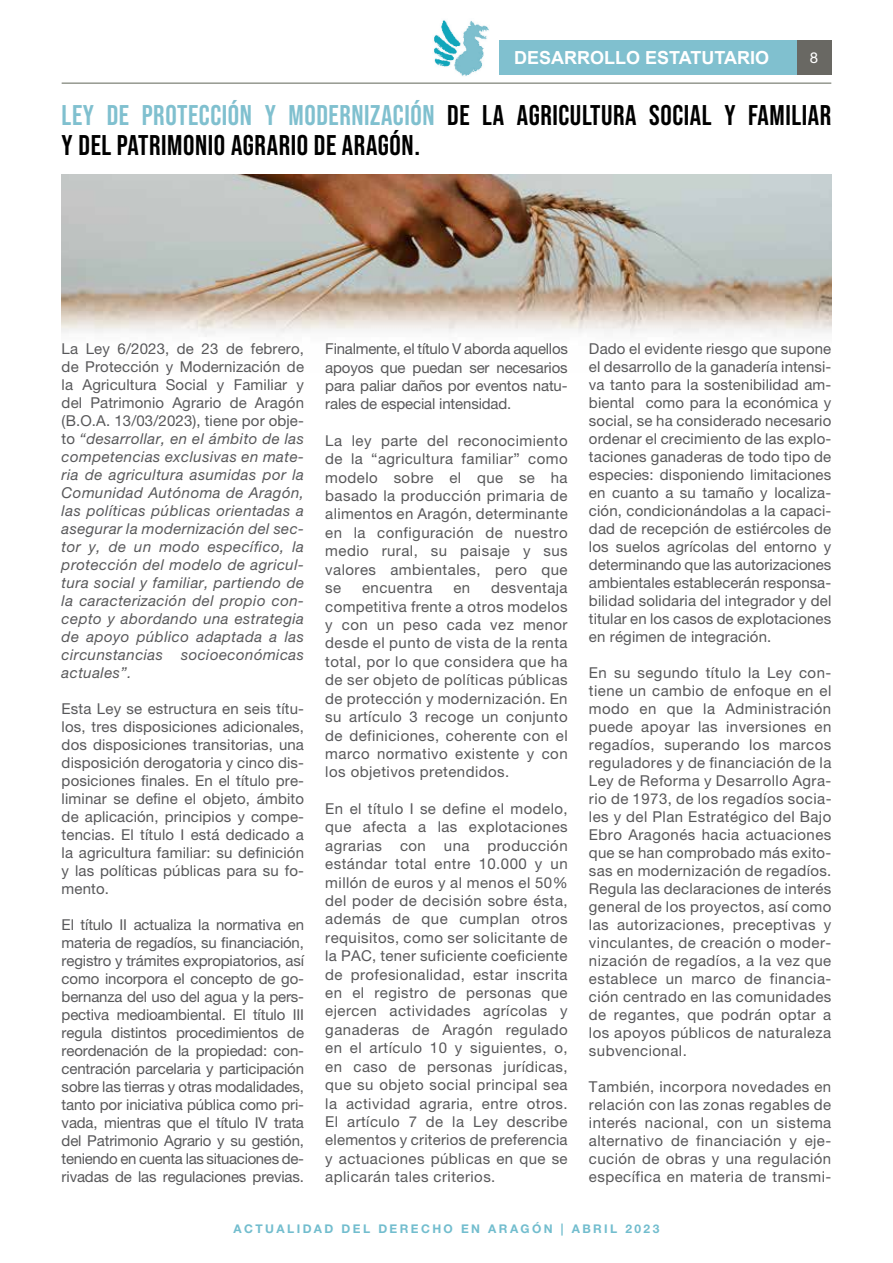
<style>
.page{position:relative;width:893px;height:1263px;background:#fff}
.page>*{position:absolute;margin:0;border:0;box-sizing:border-box;transform-origin:0 0}
.t1{font:700 28.5px/30px "Bebas Neue Pro";letter-spacing:.02em;color:#000}
.t2{font:700 18px "Arial";color:#fff}
.t3{font:15px/18px "Helvetica Neue LT Pro";letter-spacing:.03em;color:#58585a;text-align:justify}
.t4{font:italic 15px/18px "Helvetica Neue LT Pro";letter-spacing:.03em;color:#58585a;text-align:justify}
.t5{font:15px "Helvetica Neue LT Pro";color:#fff}
.t6{font:700 12px "Helvetica Neue LT Pro";letter-spacing:.2em;color:#72bdce}
.s1{color:#80c0cf}
.s2{font-style:normal}
</style>
<div class="page">
<img style="left:62px;top:174px;width:769px;height:163px">
<hr style="left:62px;top:83px;width:769px;height:1px;background:#72776b">
<div style="left:499px;top:40px;width:298px;height:34px;background:#80c0cf"></div>
<img style="left:434px;top:20px;width:55px;height:56px">
<div style="left:797px;top:40px;width:34px;height:34px;background:#696863"></div>
<p class="t2" style="left:514px;top:46px;width:256px">DESARROLLO ESTATUTARIO</p>
<p class="t5" style="left:810px;top:48px;width:10px">8</p>
<h1 class="t1" style="left:62px;top:100px;width:771px"><span class="s1">LEY DE PROTECCIÓN Y MODERNIZACIÓN</span> DE LA AGRICULTURA SOCIAL Y FAMILIAR<br>Y DEL PATRIMONIO AGRARIO DE ARAGÓN.</h1>
<p class="t4" style="left:62px;top:339px;width:244px"><span class="s2">La Ley 6/2023, de 23 de febrero, de Protección y Modernización de la Agricultura Social y Familiar y del Patrimonio Agrario de Aragón (B.O.A. 13/03/2023), tiene por obje&shy;to</span> “desarrollar, en el ámbito de las competencias exclusivas en mate&shy;ria de agricultura asumidas por la Comunidad Autónoma de Aragón, las políticas públicas orientadas a asegurar la modernización del sec&shy;tor y, de un modo específico, la protección del modelo de agricul&shy;tura social y familiar, partiendo de la caracterización del propio con&shy;cepto y abordando una estrategia de apoyo público adaptada a las circunstancias socioeconómicas actuales”.</p>
<p class="t3" style="left:62px;top:700px;width:244px">Esta Ley se estructura en seis títu&shy;los, tres disposiciones adicionales, dos disposiciones transitorias, una disposición derogatoria y cinco dis&shy;posiciones finales. En el título pre&shy;liminar se define el objeto, ámbito de aplicación, principios y compe&shy;tencias. El título I está dedicado a la agricultura familiar: su definición y las políticas públicas para su fo&shy;mento.</p>
<p class="t3" style="left:62px;top:916px;width:244px">El título II actualiza la normativa en materia de regadíos, su financiación, registro y trámites expropiatorios, así como incorpora el concepto de go&shy;bernanza del uso del agua y la pers&shy;pectiva medioambiental. El título III regula distintos procedimientos de reordenación de la propiedad: con&shy;centración parcelaria y participación sobre las tierras y otras modalidades, tanto por iniciativa pública como pri&shy;vada, mientras que el título IV trata del Patrimonio Agrario y su gestión, teniendo en cuenta las situaciones de&shy;rivadas de las regulaciones previas.</p>
<p class="t3" style="left:325px;top:339px;width:244px;line-height:18.5px">Finalmente, el título V aborda aquellos apoyos que puedan ser necesarios para paliar daños por eventos natu&shy;rales de especial intensidad.</p>
<p class="t3" style="left:325px;top:431px;width:244px;line-height:18.5px">La ley parte del reconocimiento de la “agricultura familiar” como modelo sobre el que se ha basado la producción primaria de alimentos en Aragón, determinante en la configuración de nuestro medio rural, su paisaje y sus valores ambientales, pero que se</p>
<p class="t3" style="left:325px;top:578px;width:244px;line-height:18.5px;text-indent:166px">desventaja competitiva frente a otros modelos y con un peso cada vez menor desde el punto de vista de la renta total, por lo que considera que ha de ser objeto de políticas públicas de protección y modernización. En su artículo 3 recoge un conjunto de definiciones, coherente con el marco normativo existente y con los objetivos pretendidos.</p>
<p class="t3" style="left:325px;top:799px;width:244px;line-height:18.5px">En el título I se define el modelo, que afecta a las explotaciones agrarias con una producción estándar total entre 10.000 y un millón de euros y al menos el 50% del poder de decisión sobre ésta, además de que cumplan otros requisitos, como ser solicitante de la PAC, tener suficiente coeficiente de profesionalidad, estar inscrita en el registro de personas que ejercen actividades agrícolas y ganaderas de Aragón regulado en el artículo 10 y siguientes, o, en caso de personas jurídicas, que su objeto social principal sea la actividad agraria, entre otros.<br>El artículo 7 de la Ley describe elementos y criterios de preferencia y actuaciones públicas en que se aplicarán tales criterios.</p>
<p class="t3" style="left:362px;top:579px;width:72px">encuentra</p>
<p class="t3" style="left:453px;top:579px;width:18px">en</p>
<p class="t3" style="left:589px;top:340px;width:244px">Dado el evidente riesgo que supone el desarrollo de la ganadería intensi&shy;va tanto para la sostenibilidad am&shy;biental como para la económica y social, se ha considerado necesario ordenar el crecimiento de las explo&shy;taciones ganaderas de todo tipo de especies: disponiendo limitaciones en cuanto a su tamaño y localiza&shy;ción, condicionándolas a la capaci&shy;dad de recepción de estiércoles de los suelos agrícolas del entorno y determinando que las autorizaciones ambientales establecerán responsa&shy;bilidad solidaria del integrador y del titular en los casos de explotaciones en régimen de integración.</p>
<p class="t3" style="left:589px;top:664px;width:244px">En su segundo título la Ley con&shy;tiene un cambio de enfoque en el modo en que la Administración puede apoyar las inversiones en regadíos, superando los marcos reguladores y de financiación de la Ley de Reforma y Desarrollo Agra&shy;rio de 1973, de los regadíos socia&shy;les y del Plan Estratégico del Bajo Ebro Aragonés hacia actuaciones que se han comprobado más exito&shy;sas en modernización de regadíos.<br>Regula las declaraciones de interés general de los proyectos, así como las autorizaciones, preceptivas y vinculantes, de creación o moder&shy;nización de regadíos, a la vez que establece un marco de financia&shy;ción centrado en las comunidades de regantes, que podrán optar a los apoyos públicos de naturaleza subvencional.</p>
<p class="t3" style="left:589px;top:1078px;width:244px">También, incorpora novedades en relación con las zonas regables de interés nacional, con un sistema alternativo de financiación y eje&shy;cución de obras y una regulación específica en materia de transmi-</p>
<p class="t6" style="left:234px;top:1221px;width:427px">ACTUALIDAD DEL DERECHO EN ARAGÓN | ABRIL 2023</p>
</div>
